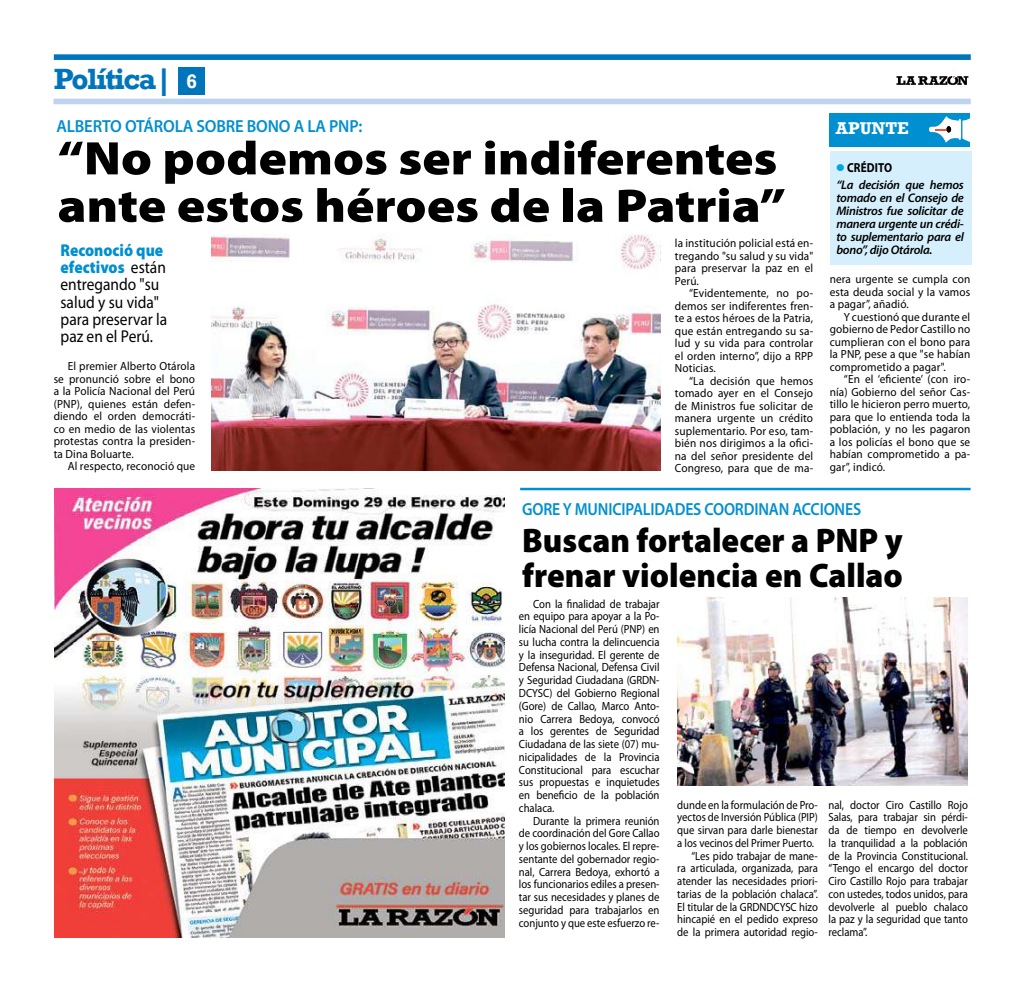
<style>
.page{position:relative;width:1024px;height:990px;background:#fff}
.page>*{position:absolute;margin:0;border:0;box-sizing:border-box;transform-origin:0 0}
.t1{font:900 47.38px/47.4px "Myriad Pro";color:#000;scale:1.11 1}
.t2{font:900 34.25px/34.2px "Myriad Pro";color:#000;scale:.96 1}
.t3{font:700 30px "Rockwell";letter-spacing:-.05em;color:#0075bc}
.t4{font:600 17.5px "Myriad Pro";letter-spacing:-.01em;color:#008fd0;scale:.9 1}
.t5{font:600 17.5px "Myriad Pro";letter-spacing:-.01em;color:#008fd0;scale:.95 1}
.t6{font:700 17.5px "Rockwell";color:#fff}
.t7{font:17.12px/17.1px "Myriad Pro";color:#000;scale:.9 1}
.t8{font:700 13px "Myriad Pro";color:#000;scale:.86 1}
.t9{font:italic 600 12.5px/13.1px "Myriad Pro";letter-spacing:-.02em;color:#000;text-align:justify}
.t10{font:11.88px/12.8px "Myriad Pro";letter-spacing:-.005em;color:#000;text-align:justify;scale:.9 1}
.t11{font:11.88px/12.5px "Myriad Pro";letter-spacing:-.005em;color:#000;text-align:justify;scale:.95 1}
.s1{font-size:20px;color:#fff}
.s2{font-weight:900;color:#008fd0}
.s3{color:#00a7de}
</style>
<div class="page">
<div style="left:178px;top:67px;width:27px;height:27px;background:#0075bc"></div>
<svg style="left:896px;top:76px;width:72px;height:9px"></svg>
<div style="left:54px;top:54px;width:916px;height:6px;background:#0075bc"></div>
<div style="left:53px;top:99px;width:917px;height:5px;background:#bed3ee"></div>
<div style="left:830px;top:151px;width:141px;height:114px;background:#d5f0fc"></div>
<div style="left:829px;top:113px;width:140px;height:34px;background:#008fd0"></div>
<svg style="left:929px;top:116px;width:41px;height:27px"></svg>
<hr style="left:520px;top:488px;width:450px;height:2px;background:#008fd0">
<img style="left:677px;top:598px;width:291px;height:187px">
<img style="left:212px;top:235px;width:449px;height:236px">
<img style="left:55px;top:488px;width:449px;height:450px">
<h3 class="t3" style="left:54px;top:60px;width:145px">Política| <span class="s1">6</span></h3>
<h3 class="t5" style="left:56px;top:115px;width:323px">ALBERTO OTÁROLA SOBRE BONO A LA PNP:</h3>
<h1 class="t1" style="left:58px;top:135px;width:657px">“No podemos ser indiferentes ante estos héroes de la Patria”</h1>
<h3 class="t7" style="left:61px;top:242px;width:120px"><span class="s2">Reconoció que efectivos</span> están entregando "su salud y su vida" para preservar la paz en el Perú.</h3>
<p class="t11" style="left:54px;top:360px;width:150px;text-indent:14px">El premier Alberto Otárola se pronunció sobre el bono a la Policía Nacional del Perú (PNP), quienes están defen&shy;diendo el orden democráti&shy;co en medio de las violentas protestas contra la presiden&shy;ta Dina Boluarte.</p>
<p class="t11" style="left:68px;top:460px;width:135px">Al respecto, reconoció que</p>
<p class="t11" style="left:675px;top:237px;width:147px">la institución policial está en&shy;tregando "su salud y su vida" para preservar la paz en el Perú.</p>
<p class="t11" style="left:675px;top:287px;width:147px;text-indent:14px">“Evidentemente, no po&shy;demos ser indiferentes fren&shy;te a estos héroes de la Patria, que están entregando su sa&shy;lud y su vida para controlar el orden interno”, dijo a RPP Noticias.</p>
<p class="t11" style="left:675px;top:374px;width:147px;text-indent:14px">“La decisión que hemos tomado ayer en el Consejo de Ministros fue solicitar de manera urgente un crédito suplementario. Por eso, tam&shy;bién nos dirigimos a la ofici&shy;na del señor presidente del Congreso, para que de ma-</p>
<h3 class="t6" style="left:836px;top:117px;width:75px">APUNTE</h3>
<p class="t8" style="left:836px;top:159px;width:44px"><span class="s3">●</span> Crédito</p>
<p class="t9" style="left:836px;top:178px;width:129px">“La decisión que hemos tomado en el Consejo de Ministros fue solicitar de manera urgente un crédi&shy;to suplementario para el bono”, dijo Otárola.</p>
<p class="t11" style="left:829px;top:273px;width:149px">nera urgente se cumpla con esta deuda social y la vamos a pagar”, añadió.</p>
<p class="t11" style="left:829px;top:311px;width:149px;text-indent:14px">Y cuestionó que durante el gobierno de Pedor Castillo no cumplieran con el bono para la PNP, pese a que "se habían comprometido a pagar".</p>
<p class="t11" style="left:829px;top:373px;width:149px;text-indent:14px">“En el ‘eficiente’ (con iro&shy;nía) Gobierno del señor Cas&shy;tillo le hicieron perro muerto, para que lo entienda toda la población, y no les pagaron a los policías el bono que se habían comprometido a pa&shy;gar”, indicó.</p>
<h3 class="t4" style="left:522px;top:498px;width:378px">GORE Y MUNICIPALIDADES COORDINAN ACCIONES</h3>
<h2 class="t2" style="left:522px;top:524px;width:398px">Buscan fortalecer a PNP y frenar violencia en Callao</h2>
<p class="t10" style="left:519px;top:597px;width:158px;text-indent:14px">Con la finalidad de trabajar en equipo para apoyar a la Po&shy;licía Nacional del Perú (PNP) en su lucha contra la delincuencia y la inseguridad. El gerente de Defensa Nacional, Defensa Civil y Seguridad Ciudadana (GRDN-DCYSC) del Gobierno Regional (Gore) de Callao, Marco Anto&shy;nio Carrera Bedoya, convocó a los gerentes de Seguridad Ciudadana de las siete (07) mu&shy;nicipalidades de la Provincia Constitucional para escuchar sus propuestas e inquietudes en beneficio de la población chalaca.</p>
<p class="t10" style="left:519px;top:814px;width:158px;text-indent:14px">Durante la primera reunión de coordinación del Gore Callao y los gobiernos locales. El repre&shy;sentante del gobernador regio&shy;nal, Carrera Bedoya, exhortó a los funcionarios ediles a presen&shy;tar sus necesidades y planes de seguridad para trabajarlos en conjunto y que este esfuerzo re-</p>
<p class="t10" style="left:677px;top:798px;width:158px">dunde en la formulación de Pro-</p>
<p class="t10" style="left:677px;top:811px;width:158px">yectos de Inversión Pública (PIP)</p>
<p class="t10" style="left:677px;top:823px;width:158px">que sirvan para darle bienestar</p>
<p class="t10" style="left:677px;top:836px;width:154px">a los vecinos del Primer Puerto.</p>
<p class="t10" style="left:691px;top:849px;width:142px">“Les pido trabajar de mane-</p>
<p class="t10" style="left:677px;top:862px;width:158px">ra articulada, organizada, para</p>
<p class="t10" style="left:677px;top:874px;width:158px">atender las necesidades priori-</p>
<p class="t10" style="left:677px;top:887px;width:158px">tarias de la población chalaca”.</p>
<p class="t10" style="left:677px;top:900px;width:158px">El titular de la GRDNDCYSC hizo</p>
<p class="t10" style="left:677px;top:913px;width:158px">hincapié en el pedido expreso</p>
<p class="t10" style="left:677px;top:926px;width:158px">de la primera autoridad regio-</p>
<p class="t10" style="left:828px;top:798px;width:156px">nal, doctor Ciro Castillo Rojo Salas, para trabajar sin pérdi&shy;da de tiempo en devolverle la tranquilidad a la población de la Provincia Constitucional. “Tengo el encargo del doctor Ciro Castillo Rojo para trabajar con ustedes, todos unidos, para devolverle al pueblo chalaco la paz y la seguridad que tanto reclama”.</p>
</div>
